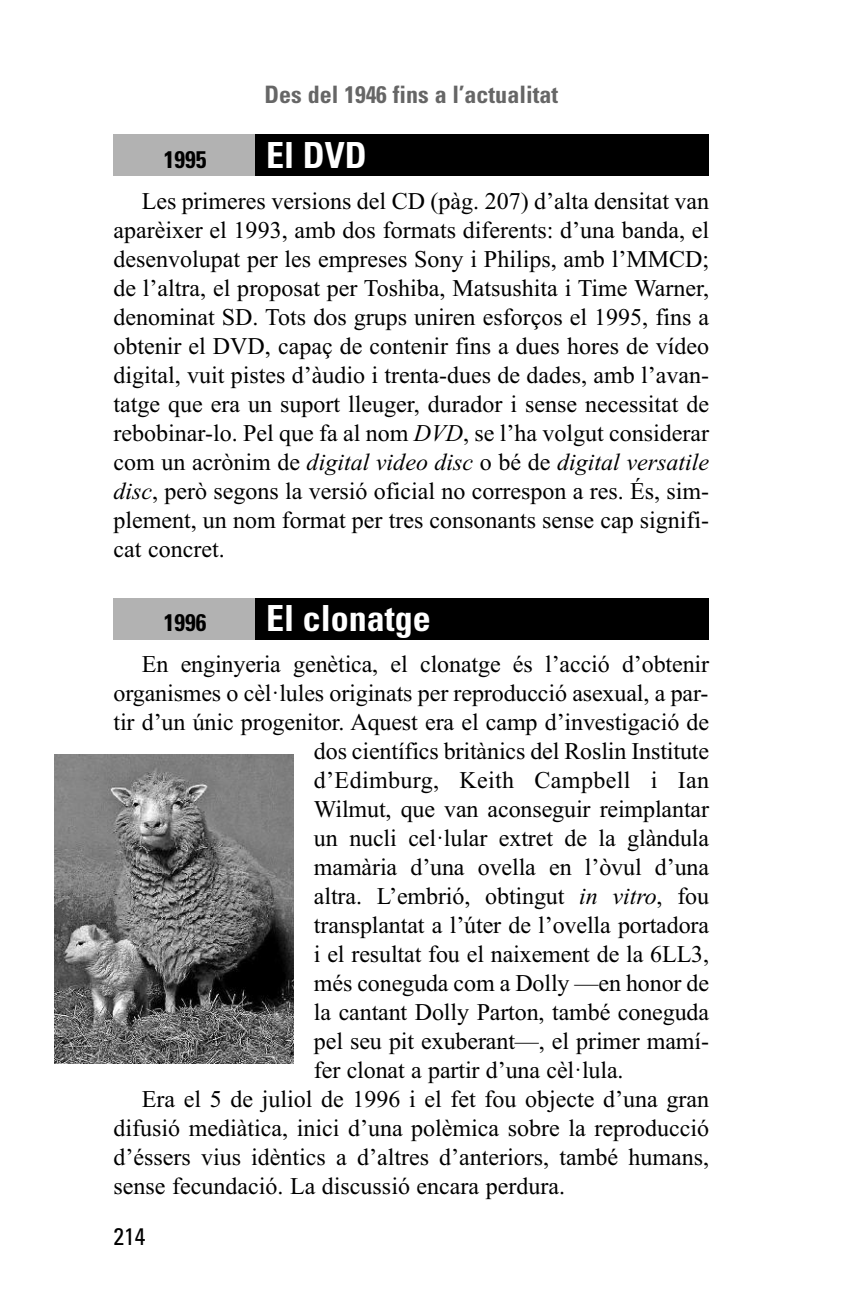
<style>
.page{position:relative;width:851px;height:1304px;background:#fff}
.page>*{position:absolute;margin:0;border:0;box-sizing:border-box;transform-origin:0 0}
.t1{font:700 condensed 36px "Univers";color:#fff}
.t2{font:24px/29px "Times New Roman";letter-spacing:-.005em;color:#000;text-align:justify}
.t3{font:24px "Times New Roman";letter-spacing:.015em;color:#000}
.t4{font:700 condensed 24px "Univers";color:#666}
.t5{font:700 condensed 24px "Univers";color:#000}
.t6{font:condensed 24px "Univers";color:#000}
.s1{font-style:italic}
</style>
<div class="page">
<div style="left:113px;top:598px;width:596px;height:42px;background:#000"></div>
<div style="left:113px;top:598px;width:142px;height:42px;background:#b2b2b2"></div>
<div style="left:113px;top:134px;width:596px;height:41px;background:#000"></div>
<div style="left:113px;top:134px;width:142px;height:41px;background:#b2b2b2"></div>
<img style="left:55px;top:754px;width:239px;height:309px">
<p class="t4" style="left:264px;top:85px;width:295px">Des del 1946 fins a l’actualitat</p>
<p class="t5" style="left:164px;top:151px;width:44px">1995</p>
<h1 class="t1" style="left:266px;top:142px;width:102px">El DVD</h1>
<p class="t2" style="left:113px;top:186px;width:597px;text-indent:28px">Les primeres versions del CD (pàg. 207) d’alta densitat van aparèixer el 1993, amb dos formats diferents: d’una banda, el desenvolupat per les empreses Sony i Philips, amb l’MMCD; de l’altra, el proposat per Toshiba, Matsushita i Time Warner, denominat SD. Tots dos grups uniren esforços el 1995, fins a obtenir el DVD, capaç de contenir fins a dues hores de vídeo digital, vuit pistes d’àudio i trenta-dues de dades, amb l’avan&shy;tatge que era un suport lleuger, durador i sense necessitat de rebobinar-lo. Pel que fa al nom <span class="s1">DVD</span>, se l’ha volgut considerar com un acrònim de <span class="s1">digital video disc</span> o bé de <span class="s1">digital versatile disc</span>, però segons la versió oficial no correspon a res. És, sim&shy;plement, un nom format per tres consonants sense cap signifi&shy;cat concret.</p>
<p class="t5" style="left:164px;top:614px;width:44px">1996</p>
<h1 class="t1" style="left:266px;top:605px;width:166px">El clonatge</h1>
<p class="t2" style="left:142px;top:649px;width:568px">En enginyeria genètica, el clonatge és l’acció d’obtenir</p>
<p class="t2" style="left:113px;top:678px;width:596px">organismes o cèl·lules originats per reproducció asexual, a par-</p>
<p class="t2" style="left:113px;top:707px;width:597px">tir d’un únic progenitor. Aquest era el camp d’investigació de</p>
<p class="t2" style="left:314px;top:736px;width:396px">dos científics britànics del Roslin Institute</p>
<p class="t3" style="left:314px;top:766px;width:396px">d’Edimburg, Keith Campbell i Ian</p>
<p class="t2" style="left:314px;top:794px;width:396px">Wilmut, que van aconseguir reimplantar</p>
<p class="t2" style="left:314px;top:823px;width:396px">un nucli cel·lular extret de la glàndula</p>
<p class="t2" style="left:314px;top:852px;width:396px">mamària d’una ovella en l’òvul d’una</p>
<p class="t2" style="left:314px;top:881px;width:396px">altra. L’embrió, obtingut <span class="s1">in vitro</span>, fou</p>
<p class="t2" style="left:314px;top:910px;width:396px">transplantat a l’úter de l’ovella portadora</p>
<p class="t2" style="left:314px;top:939px;width:396px">i el resultat fou el naixement de la 6LL3,</p>
<p class="t2" style="left:314px;top:968px;width:396px">més coneguda com a Dolly —en honor de</p>
<p class="t2" style="left:314px;top:997px;width:396px">la cantant Dolly Parton, també coneguda</p>
<p class="t2" style="left:314px;top:1026px;width:396px">pel seu pit exuberant—, el primer mamí-</p>
<p class="t2" style="left:314px;top:1055px;width:311px">fer clonat a partir d’una cèl·lula.</p>
<p class="t2" style="left:142px;top:1084px;width:568px">Era el 5 de juliol de 1996 i el fet fou objecte d’una gran</p>
<p class="t2" style="left:113px;top:1113px;width:597px">difusió mediàtica, inici d’una polèmica sobre la reproducció</p>
<p class="t2" style="left:113px;top:1142px;width:597px">d’éssers vius idèntics a d’altres d’anteriors, també humans,</p>
<p class="t2" style="left:113px;top:1171px;width:453px">sense fecundació. La discussió encara perdura.</p>
<p class="t6" style="left:113px;top:1227px;width:33px">214</p>
</div>
